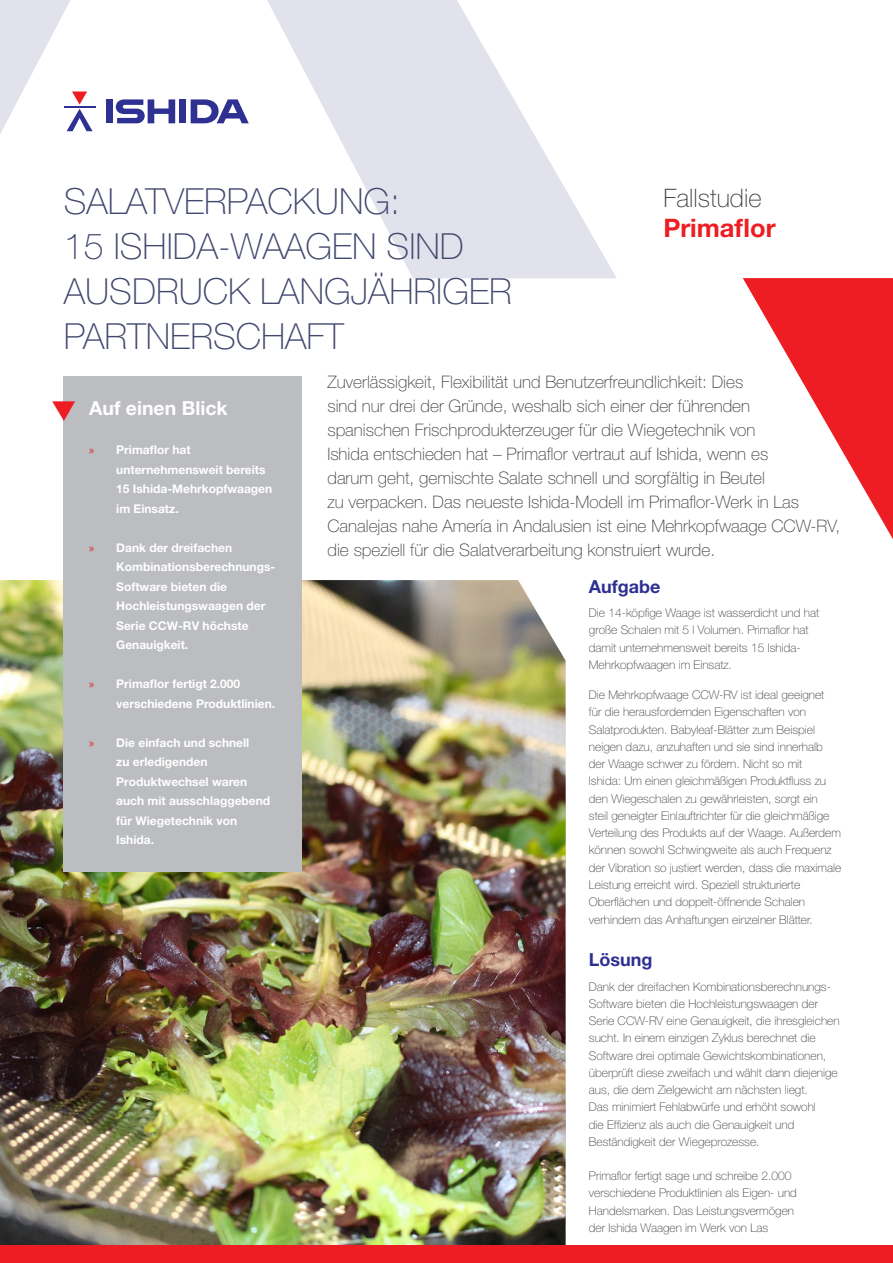
<style>
.page{position:relative;width:893px;height:1263px;background:#fff}
.page>*{position:absolute;margin:0;border:0;box-sizing:border-box;transform-origin:0 0}
.t1{font:100 36px/45px "Helvetica Neue LT Std";color:#42486e}
.Case_Study_Title{font:100 25.5px/30px "Helvetica Neue LT Std";color:#3e3e3f}
.t2{font:700 19.35px "Helvetica Neue LT Std";color:#fff}
.t3{font:700 18px "Helvetica Neue LT Std";color:#2e3092}
.t4{font:100 17.25px/24px "Helvetica Neue LT Std";color:#3e3e3f}
.Body{font:100 12px/17.2px "Helvetica Neue LT Std";color:#3e3e3f}
.t5{font:700 12px/19.5px "Helvetica Neue LT Std";color:#fff}
.s1{font-weight:700;color:#ee1d23}
.s2{font-family:"Myriad Pro";font-weight:400;color:#ee1d23}
</style>
<div class="page">
<svg style="left:743px;top:278px;width:150px;height:261px"></svg>
<svg style="left:0;top:0;width:617px;height:278px"></svg>
<img style="left:0;top:580px;width:566px;height:666px">
<div style="left:64px;top:376px;width:238px;height:496px;background:#bcbdc0"></div>
<svg style="left:52px;top:401px;width:23px;height:20px"></svg>
<svg style="left:67px;top:91px;width:26px;height:40px"></svg>
<hr style="left:64px;top:106px;width:31px;height:1px;background:#2e3092">
<div style="left:180px;top:99px;width:6px;height:24px;background:#2e3092"></div>
<svg style="left:116px;top:99px;width:59px;height:24px"></svg>
<div style="left:106px;top:99px;width:7px;height:24px;background:#2e3092"></div>
<svg style="left:191px;top:99px;width:58px;height:24px"></svg>
<div style="left:0;top:1246px;width:893px;height:17px;background:#ee1d23"></div>
<h1 class="t1" style="left:64px;top:178px;width:450px">SALATVERPACKUNG:<br>15 ISHIDA-WAAGEN SIND<br>AUSDRUCK LANGJÄHRIGER<br>PARTNERSCHAFT</h1>
<h2 class="t4" style="left:327px;top:370px;width:514px">Zuverlässigkeit, Flexibilität und Benutzerfreundlichkeit: Dies<br>sind nur drei der Gründe, weshalb sich einer der führenden<br>spanischen Frischprodukterzeuger für die Wiegetechnik von<br>Ishida entschieden hat – Primaflor vertraut auf Ishida, wenn es<br>darum geht, gemischte Salate schnell und sorgfältig in Beutel<br>zu verpacken. Das neueste Ishida-Modell im Primaflor-Werk in Las Canalejas nahe Amería in Andalusien ist eine Mehrkopfwaage CCW-RV, die speziell für die Salatverarbeitung konstruiert wurde.</h2>
<h3 class="t3" style="left:589px;top:575px;width:73px">Aufgabe</h3>
<p class="Body" style="left:589px;top:604px;width:232px">Die 14-köpfige Waage ist wasserdicht und hat große Schalen mit 5 l Volumen. Primaflor hat damit unternehmensweit bereits 15 Ishida-Mehrkopfwaagen im Einsatz.</p>
<p class="Body" style="left:589px;top:686px;width:254px">Die Mehrkopfwaage CCW-RV ist ideal geeignet<br>für die herausfordernden Eigenschaften von Salatprodukten. Babyleaf-Blätter zum Beispiel neigen dazu, anzuhaften und sie sind innerhalb der Waage schwer zu fördern. Nicht so mit<br>Ishida: Um einen gleichmäßigen Produktfluss zu den Wiegeschalen zu gewährleisten, sorgt ein<br>steil geneigter Einlauftrichter für die gleichmäßige Verteilung des Produkts auf der Waage. Außerdem können sowohl Schwingweite als auch Frequenz der Vibration so justiert werden, dass die maximale Leistung erreicht wird. Speziell strukturierte Oberflächen und doppelt-öffnende Schalen verhindern das Anhaftungen einzelner Blätter.</p>
<h3 class="t3" style="left:589px;top:948px;width:65px">Lösung</h3>
<h3 class="Body" style="left:589px;top:978px;width:252px">Dank der dreifachen Kombinationsberechnungs-Software bieten die Hochleistungswaagen der Serie CCW-RV eine Genauigkeit, die ihresgleichen sucht. In einem einzigen Zyklus berechnet die Software drei optimale Gewichtskombinationen, überprüft diese zweifach und wählt dann diejenige aus, die dem Zielgewicht am nächsten liegt.<br>Das minimiert Fehlabwürfe und erhöht sowohl<br>die Effizienz als auch die Genauigkeit und Beständigkeit der Wiegeprozesse.</h3>
<h3 class="Body" style="left:589px;top:1167px;width:210px">Primaflor fertigt sage und schreibe 2.000 verschiedene Produktlinien als Eigen- und Handelsmarken. Das Leistungsvermögen der Ishida Waagen im Werk von Las</h3>
<p class="Case_Study_Title" style="left:663px;top:183px;width:114px">Fallstudie<br><span class="s1">Primaflor</span></p>
<h2 class="t2" style="left:89px;top:396px;width:140px">Auf einen Blick</h2>
<p class="t5" style="left:116px;top:440px;width:157px;text-indent:-27px"><span class="s2">»</span> Primaflor hat unternehmensweit bereits<br>15 Ishida-Mehrkopfwaagen im Einsatz.</p>
<p class="t5" style="left:116px;top:537px;width:161px;text-indent:-27px"><span class="s2">»</span> Dank der dreifachen<br>Kombinationsberechnungs-<br>Software bieten die<br>Hochleistungswaagen der<br>Serie CCW-RV höchste<br>Genauigkeit.</p>
<p class="t5" style="left:116px;top:674px;width:160px;text-indent:-27px"><span class="s2">»</span> Primaflor fertigt 2.000 verschiedene Produktlinien.</p>
<p class="t5" style="left:116px;top:732px;width:155px;text-indent:-27px"><span class="s2">»</span> Die einfach und schnell<br>zu erledigenden<br>Produktwechsel waren auch mit ausschlaggebend für Wiegetechnik von<br>Ishida.</p>
</div>
